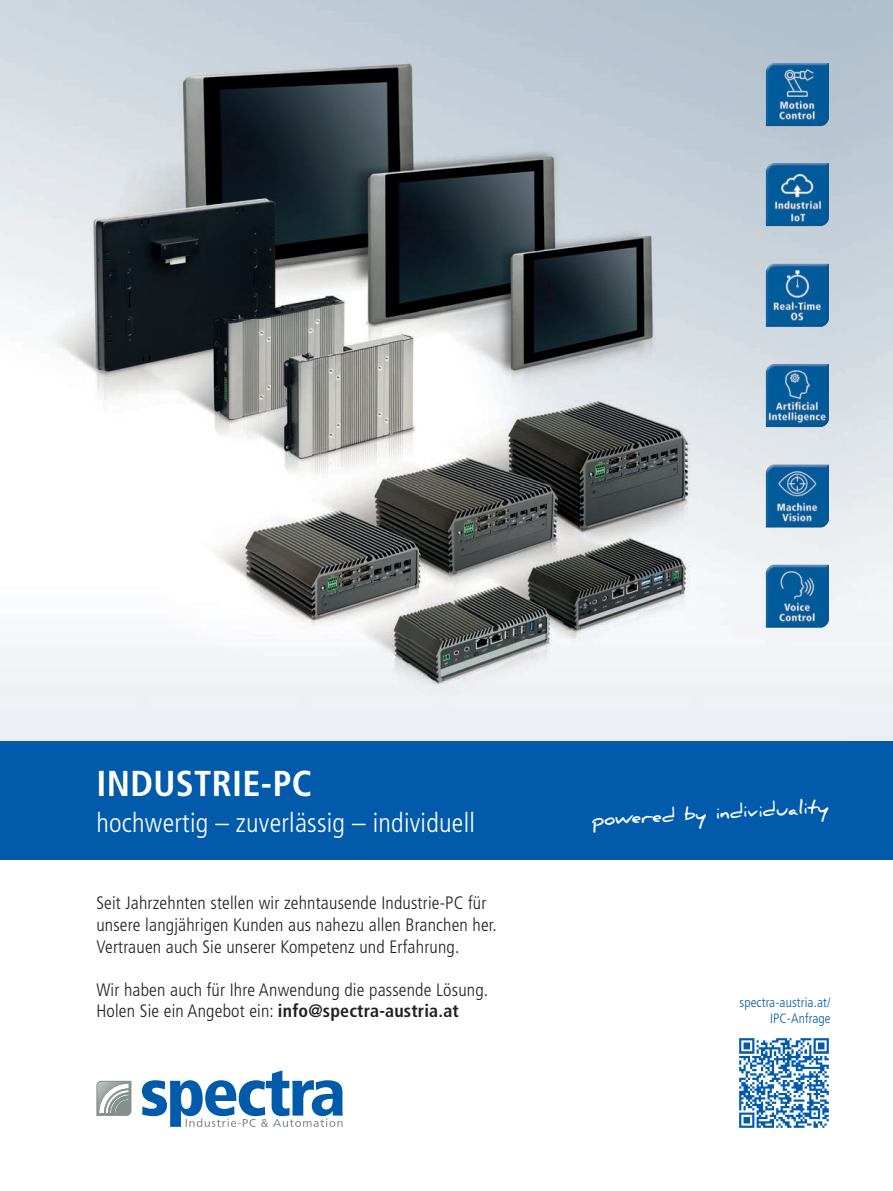
<style>
.page{position:relative;width:893px;height:1191px;background:#fff}
.page>*{position:absolute;margin:0;border:0;box-sizing:border-box;transform-origin:0 0}
.t1{font:700 condensed 36px "Frutiger LT Std";letter-spacing:.01em;color:#fff}
.t2{font:300 condensed 27px "Frutiger LT Std";letter-spacing:.01em;color:#fff}
.t3{font:300 condensed 18px/21.6px "Frutiger LT Std";letter-spacing:.01em;color:#231f20}
.t4{font:700 18px "Daniel";color:#fff}
.t5{font:300 condensed 13.5px/16.2px "Frutiger LT Std";letter-spacing:.01em;color:#015aaa;text-align:right}
.s1{font-weight:700}
</style>
<div class="page">
<img style="left:0;top:0;width:893px;height:741px">
<div style="left:0;top:741px;width:893px;height:118px;background:#015aaa"></div>
<svg style="left:142px;top:1070px;width:201px;height:57px"></svg>
<svg style="left:96px;top:1080px;width:35px;height:35px"></svg>
<img style="left:739px;top:1038px;width:90px;height:90px">
<img style="left:766px;top:264px;width:63px;height:63px">
<img style="left:766px;top:364px;width:63px;height:63px">
<img style="left:766px;top:464px;width:63px;height:63px">
<img style="left:766px;top:564px;width:63px;height:64px">
<img style="left:766px;top:163px;width:63px;height:63px">
<img style="left:766px;top:63px;width:63px;height:63px">
<h1 class="t1" style="left:96px;top:762px;width:217px">INDUSTRIE-PC</h1>
<h2 class="t2" style="left:96px;top:807px;width:380px">hochwertig – zuverlässig – individuell</h2>
<p class="t3" style="left:96px;top:892px;width:402px">Seit Jahrzehnten stellen wir zehntausende Industrie-PC für unsere langjährigen Kunden aus nahezu allen Branchen her.<br>Vertrauen auch Sie unserer Kompetenz und Erfahrung.</p>
<p class="t3" style="left:96px;top:979px;width:393px">Wir haben auch für Ihre Anwendung die passende Lösung.<br>Holen Sie ein Angebot ein: <span class="s1">info@spectra-austria.at</span></p>
<p class="t4" style="left:591px;top:808px;width:239px;rotate:-3deg">powered by individuality</p>
<p class="t5" style="left:739px;top:994px;width:93px">spectra-austria.at/<br>IPC-Anfrage</p>
</div>
